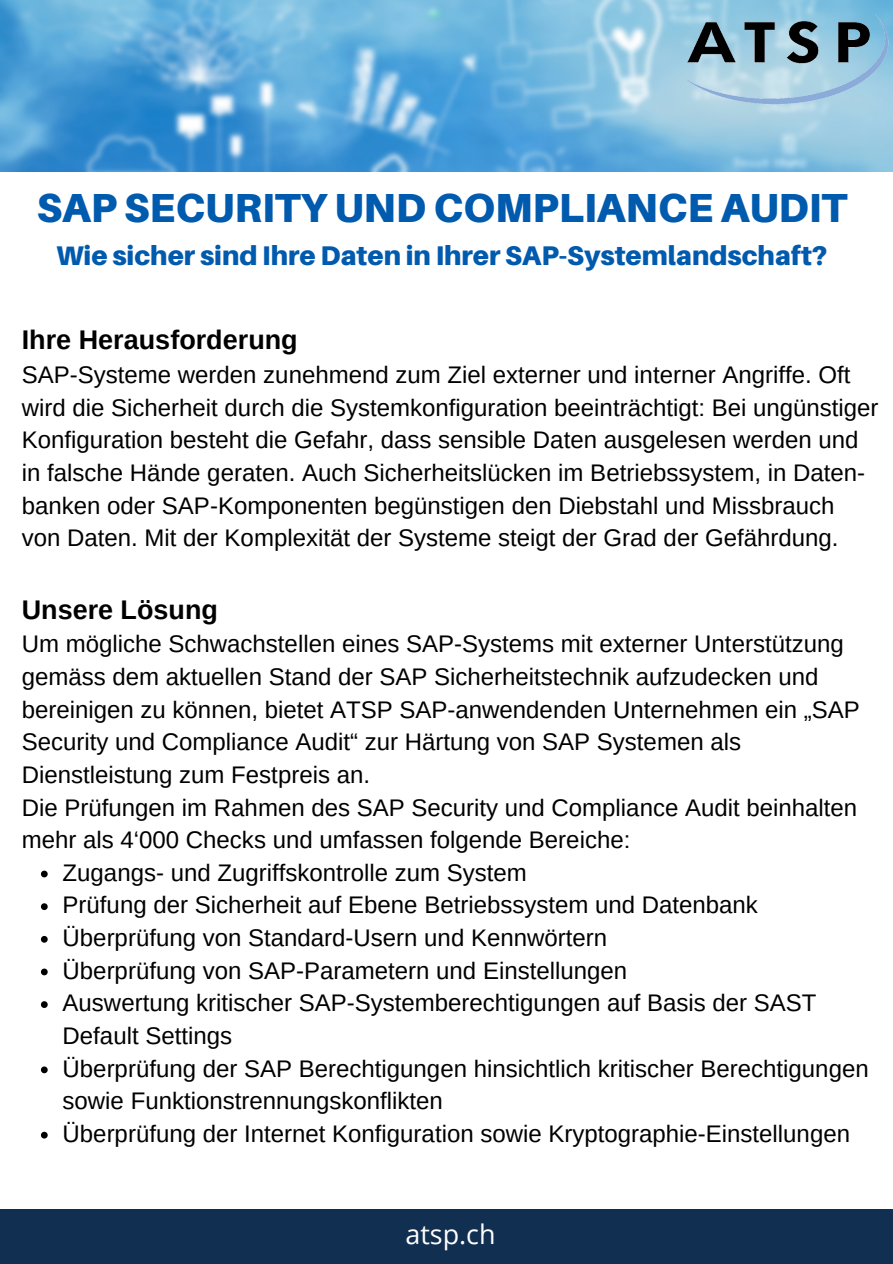
<style>
.page{position:relative;width:893px;height:1264px;background:#fff}
.page>*{position:absolute;margin:0;border:0;box-sizing:border-box;transform-origin:0 0}
.t1{font:900 40.5px "Aileron";color:#005aad}
.t2{font:900 27px "Aileron";color:#005aad}
.t3{font:700 27px "Arimo";color:#000}
.t4{font:26.85px "Open Sans";color:#fff}
.t5{font:24px/32.7px "Arimo";color:#000}
</style>
<div class="page">
<div style="left:0;top:1208px;width:892px;height:55px;background:#112f50"></div>
<img style="left:0;top:0;width:892px;height:171px">
<img style="left:681px;top:1px;width:211px;height:106px">
<svg style="left:41px;top:870px;width:7px;height:7px"></svg>
<svg style="left:41px;top:903px;width:7px;height:7px"></svg>
<svg style="left:41px;top:935px;width:7px;height:7px"></svg>
<svg style="left:41px;top:968px;width:7px;height:7px"></svg>
<svg style="left:41px;top:1001px;width:7px;height:6px"></svg>
<svg style="left:41px;top:1066px;width:7px;height:7px"></svg>
<svg style="left:41px;top:1131px;width:7px;height:7px"></svg>
<h1 class="t1" style="left:37px;top:183px;width:812px">SAP SECURITY UND COMPLIANCE AUDIT</h1>
<p class="t2" style="left:56px;top:238px;width:773px">Wie sicher sind Ihre Daten in Ihrer SAP-Systemlandschaft?</p>
<p class="t3" style="left:22px;top:325px;width:277px">Ihre Herausforderung</p>
<p class="t5" style="left:22px;top:358px;width:858px">SAP-Systeme werden zunehmend zum Ziel externer und interner Angriffe. Oft wird die Sicherheit durch die Systemkonfiguration beeinträchtigt: Bei ungünstiger Konfiguration besteht die Gefahr, dass sensible Daten ausgelesen werden und in falsche Hände geraten. Auch Sicherheitslücken im Betriebssystem, in Daten&shy;banken oder SAP-Komponenten begünstigen den Diebstahl und Missbrauch von Daten. Mit der Komplexität der Systeme steigt der Grad der Gefährdung.</p>
<p class="t3" style="left:22px;top:594px;width:197px">Unsere Lösung</p>
<p class="t5" style="left:22px;top:627px;width:839px">Um mögliche Schwachstellen eines SAP-Systems mit externer Unterstützung gemäss dem aktuellen Stand der SAP Sicherheitstechnik aufzudecken und bereinigen zu können, bietet ATSP SAP-anwendenden Unternehmen ein „SAP Security und Compliance Audit“ zur Härtung von SAP Systemen als Dienstleistung zum Festpreis an.</p>
<p class="t5" style="left:22px;top:790px;width:836px">Die Prüfungen im Rahmen des SAP Security und Compliance Audit beinhalten mehr als 4‘000 Checks und umfassen folgende Bereiche:</p>
<p class="t5" style="left:63px;top:856px;width:466px">Zugangs- und Zugriffskontrolle zum System</p>
<p class="t5" style="left:63px;top:888px;width:696px">Prüfung der Sicherheit auf Ebene Betriebssystem und Datenbank</p>
<p class="t5" style="left:63px;top:921px;width:546px">Überprüfung von Standard-Usern und Kennwörtern</p>
<p class="t5" style="left:63px;top:954px;width:566px">Überprüfung von SAP-Parametern und Einstellungen</p>
<p class="t5" style="left:63px;top:986px;width:755px">Auswertung kritischer SAP-Systemberechtigungen auf Basis der SAST<br>Default Settings</p>
<p class="t5" style="left:63px;top:1051px;width:807px">Überprüfung der SAP Berechtigungen hinsichtlich kritischer Berechtigungen sowie Funktionstrennungskonflikten</p>
<p class="t5" style="left:63px;top:1117px;width:788px">Überprüfung der Internet Konfiguration sowie Kryptographie-Einstellungen</p>
<p class="t4" style="left:405px;top:1215px;width:92px">atsp.ch</p>
</div>
